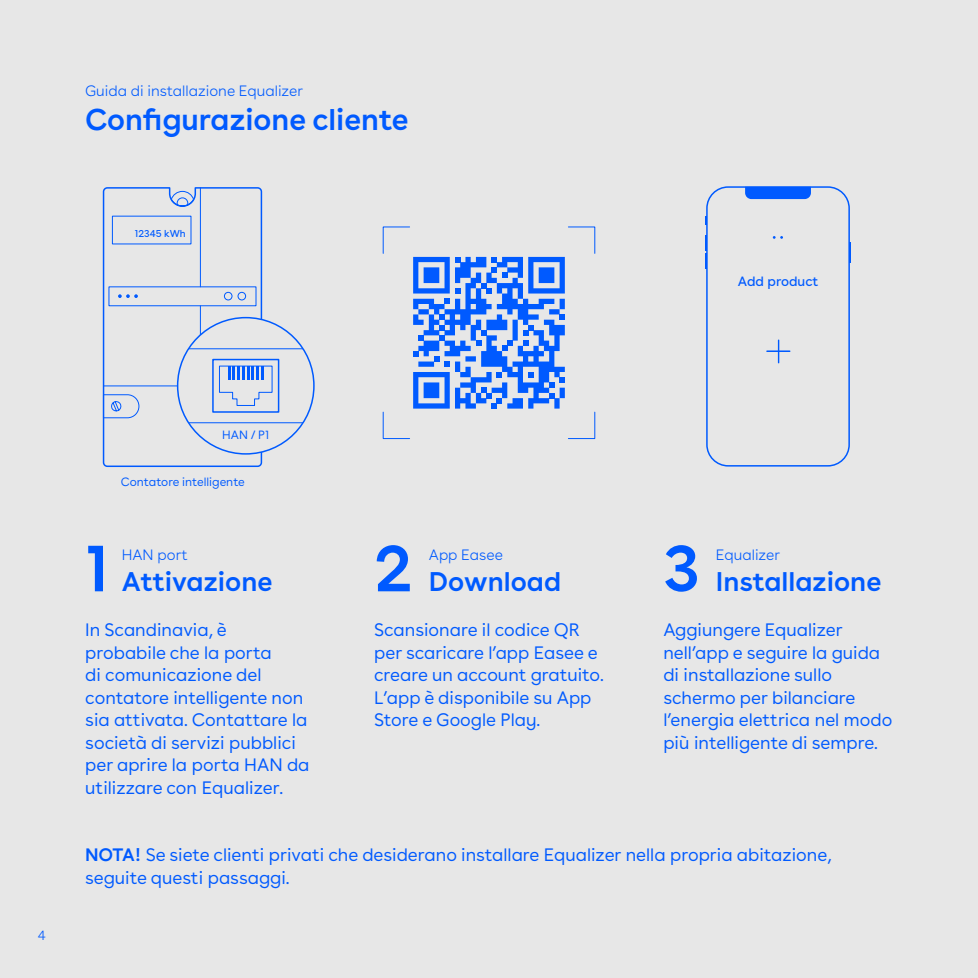
<style>
.page{position:relative;width:978px;height:978px;background:#e7e7e7}
.page>*{position:absolute;margin:0;border:0;box-sizing:border-box;transform-origin:0 0}
.t1{font:600 66px "Buenos Aires";color:#005aff}
.t2{font:600 30px "Buenos Aires";color:#005aff}
.t3{font:600 27px "Buenos Aires";color:#005aff}
.t4{font:18px/22.5px "Buenos Aires";color:#005aff}
.t5{font:300 15px "Buenos Aires";color:#005aff}
.t6{font:13.5px "Buenos Aires";color:#005aff}
.t7{font:300 13.5px "Buenos Aires";color:#005aff}
.t8{font:12px "Buenos Aires";color:#005aff}
.t9{font:9.9px "Buenos Aires";color:#005aff}
.s1{font-weight:600}
</style>
<div class="page">
<svg style="left:382px;top:226px;width:214px;height:213px"></svg>
<svg style="left:102px;top:190px;width:161px;height:277px"></svg>
<div style="left:178px;top:318px;width:136px;height:136px;background:#e7e7e7;border-radius:50%"></div>
<hr style="left:185px;top:348px;width:122px;height:1px;background:#005aff">
<hr style="left:185px;top:422px;width:122px;height:1px;background:#005aff">
<div style="left:212px;top:359px;width:67px;height:54px;border:2px solid #005aff"></div>
<svg style="left:103px;top:187px;width:170px;height:232px"></svg>
<div style="left:706px;top:186px;width:144px;height:281px;border:2px solid #005aff;border-radius:21px"></div>
<svg style="left:745px;top:187px;width:66px;height:12px"></svg>
<svg style="left:705px;top:216px;width:2px;height:9px"></svg>
<hr style="left:849px;top:242px;width:2px;height:20px;background:#005aff">
<svg style="left:705px;top:236px;width:2px;height:33px"></svg>
<svg style="left:773px;top:236px;width:10px;height:3px"></svg>
<svg style="left:766px;top:339px;width:24px;height:24px"></svg>
<p class="t5" style="left:85px;top:79px;width:220px">Guida di installazione Equalizer</p>
<h2 class="t2" style="left:85px;top:94px;width:325px">Configurazione cliente</h2>
<p class="t9" style="left:135px;top:225px;width:53px">12345 kWh</p>
<p class="t6" style="left:738px;top:271px;width:82px">Add product</p>
<p class="t7" style="left:38px;top:925px;width:10px">4</p>
<p class="t8" style="left:222px;top:425px;width:48px">HAN / P1</p>
<p class="t8" style="left:121px;top:472px;width:125px">Contatore intelligente</p>
<h1 class="t1" style="left:85px;top:513px;width:26px">1</h1>
<h1 class="t1" style="left:374px;top:513px;width:40px">2</h1>
<p class="t5" style="left:122px;top:543px;width:68px">HAN port</p>
<h3 class="t3" style="left:122px;top:559px;width:152px">Attivazione</h3>
<h1 class="t1" style="left:663px;top:513px;width:38px">3</h1>
<p class="t5" style="left:429px;top:543px;width:76px">App Easee</p>
<p class="t5" style="left:716px;top:543px;width:66px">Equalizer</p>
<h3 class="t3" style="left:716px;top:559px;width:167px">Installazione</h3>
<h3 class="t3" style="left:429px;top:559px;width:134px">Download</h3>
<p class="t4" style="left:85px;top:617px;width:226px">In Scandinavia, è probabile che la porta<br>di comunicazione del contatore intelligente non sia attivata. Contattare la società di servizi pubblici per aprire la porta HAN da utilizzare con Equalizer.</p>
<p class="t4" style="left:663px;top:617px;width:231px">Aggiungere Equalizer nell’app e seguire la guida di installazione sullo schermo per bilanciare l’energia elettrica nel modo più intelligente di sempre.</p>
<p class="t4" style="left:374px;top:617px;width:231px">Scansionare il codice QR per scaricare l’app Easee e creare un account gratuito.<br>L’app è disponibile su App<br>Store e Google Play.</p>
<p class="t4" style="left:85px;top:842px;width:748px"><span class="s1">NOTA!</span> Se siete clienti privati che desiderano installare Equalizer nella propria abitazione, seguite questi passaggi.</p>
</div>
